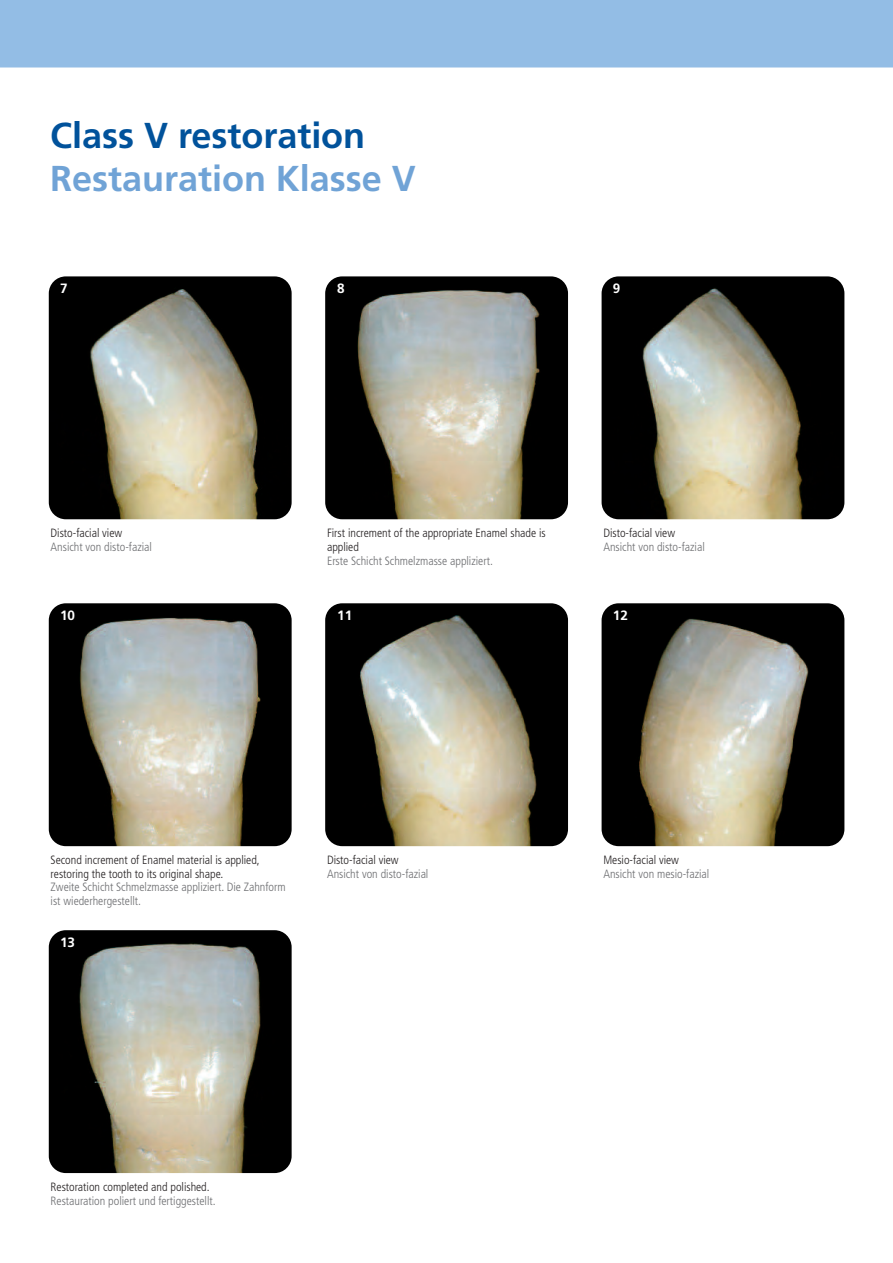
<style>
.page{position:relative;width:893px;height:1263px;background:#93bde5}
.page>*{position:absolute;margin:0;border:0;box-sizing:border-box;transform-origin:0 0}
.t1{font:700 36px "Frutiger";color:#70a3d6}
.t2{font:700 36px "Frutiger";color:#01529b}
.t3{font:700 13.5px "Frutiger";color:#fff}
.t4{font:300 condensed 12px/13.5px "Frutiger";color:#6c6d70}
.t5{font:300 condensed 12px/13.5px "Frutiger";color:#231f20}
</style>
<div class="page">
<div style="left:0;top:68px;width:893px;height:1195px;background:#fff"></div>
<img style="left:49px;top:276px;width:243px;height:243px;border-radius:17px">
<img style="left:49px;top:603px;width:243px;height:243px;border-radius:17px">
<img style="left:49px;top:930px;width:243px;height:243px;border-radius:17px">
<img style="left:325px;top:276px;width:243px;height:243px;border-radius:17px">
<img style="left:325px;top:603px;width:243px;height:243px;border-radius:17px">
<img style="left:602px;top:276px;width:242px;height:243px;border-radius:17px">
<img style="left:602px;top:603px;width:242px;height:243px;border-radius:17px">
<h1 class="t2" style="left:50px;top:121px;width:317px">Class V restoration</h1>
<h1 class="t1" style="left:50px;top:164px;width:367px">Restauration Klasse V</h1>
<p class="t3" style="left:60px;top:283px;width:9px">7</p>
<p class="t3" style="left:337px;top:283px;width:9px">8</p>
<p class="t3" style="left:613px;top:283px;width:9px">9</p>
<p class="t5" style="left:51px;top:527px;width:73px">Disto-facial view</p>
<p class="t4" style="left:51px;top:541px;width:103px">Ansicht von disto-fazial</p>
<p class="t5" style="left:327px;top:527px;width:220px">First increment of the appropriate Enamel shade is applied</p>
<p class="t4" style="left:327px;top:554px;width:167px">Erste Schicht Schmelzmasse appliziert.</p>
<p class="t5" style="left:603px;top:527px;width:73px">Disto-facial view</p>
<p class="t4" style="left:603px;top:541px;width:103px">Ansicht von disto-fazial</p>
<p class="t3" style="left:60px;top:610px;width:16px">10</p>
<p class="t3" style="left:337px;top:610px;width:16px">11</p>
<p class="t3" style="left:613px;top:610px;width:16px">12</p>
<p class="t5" style="left:51px;top:854px;width:211px">Second increment of Enamel material is applied, restoring the tooth to its original shape.</p>
<p class="t4" style="left:51px;top:881px;width:237px">Zweite Schicht Schmelzmasse appliziert. Die Zahnform ist wiederhergestellt.</p>
<p class="t3" style="left:60px;top:936px;width:16px">13</p>
<p class="t5" style="left:327px;top:854px;width:73px">Disto-facial view</p>
<p class="t4" style="left:327px;top:868px;width:103px">Ansicht von disto-fazial</p>
<p class="t5" style="left:603px;top:854px;width:77px">Mesio-facial view</p>
<p class="t4" style="left:603px;top:868px;width:107px">Ansicht von mesio-fazial</p>
<p class="t5" style="left:51px;top:1181px;width:161px">Restoration completed and polished.</p>
<p class="t4" style="left:51px;top:1195px;width:167px">Restauration poliert und fertiggestellt.</p>
</div>
